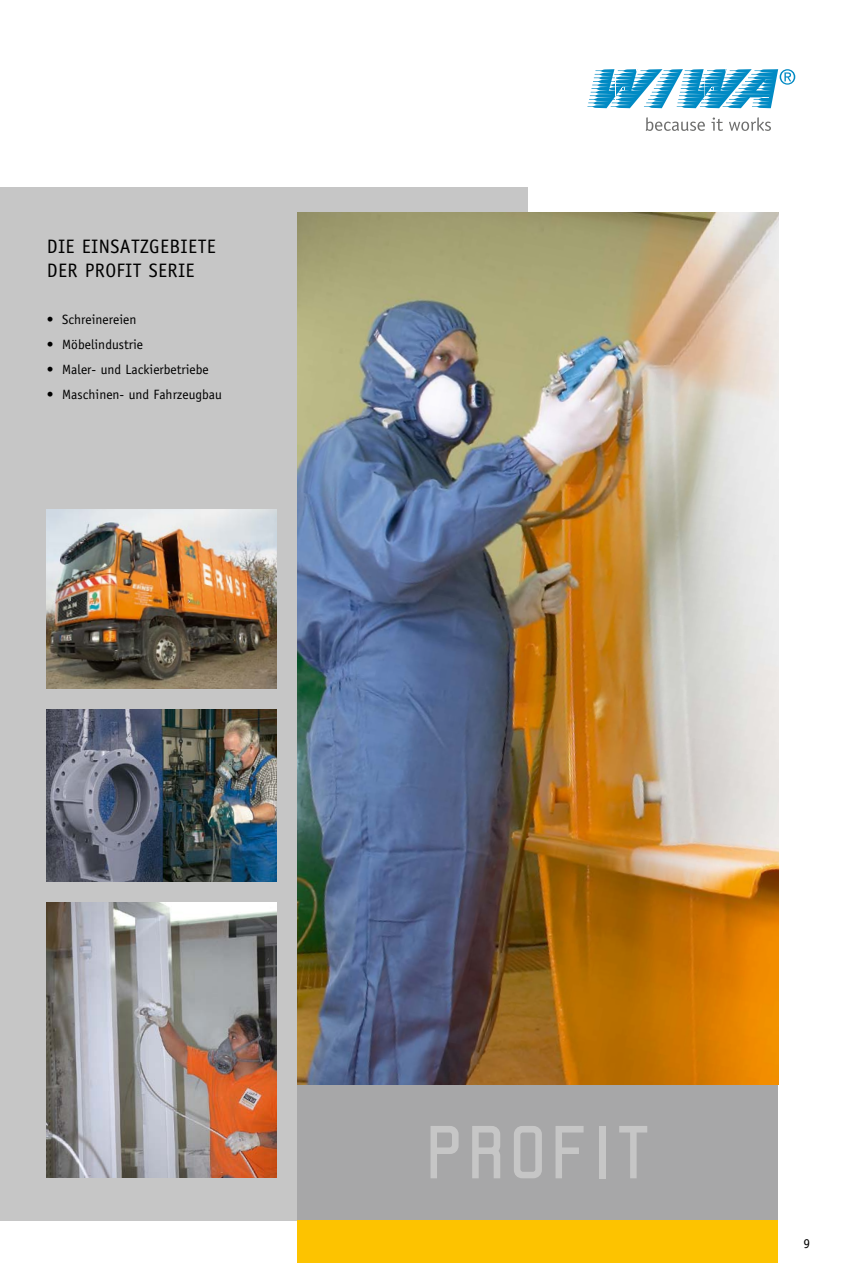
<style>
.page{position:relative;width:842px;height:1263px;background:#fff}
.page>*{position:absolute;margin:0;border:0;box-sizing:border-box;transform-origin:0 0}
.t1{font:79.5px "Robust ICG";color:#c6c6c6}
.t2{font:19.5px/24px "Officina Sans";letter-spacing:.02em;color:#000}
.t3{font:13.5px "Officina Sans";color:#000}
</style>
<div class="page">
<div style="left:0;top:187px;width:527px;height:1033px;background:#c6c6c6"></div>
<svg style="left:646px;top:117px;width:59px;height:14px"></svg>
<svg style="left:711px;top:117px;width:12px;height:14px"></svg>
<svg style="left:729px;top:117px;width:42px;height:14px"></svg>
<svg style="left:587px;top:69px;width:208px;height:39px"></svg>
<div style="left:298px;top:1084px;width:480px;height:136px;background:#a7a7a8"></div>
<div style="left:298px;top:1220px;width:480px;height:43px;background:#fdc300"></div>
<img style="left:298px;top:213px;width:480px;height:871px">
<img style="left:47px;top:509px;width:229px;height:179px">
<img style="left:47px;top:902px;width:229px;height:276px">
<img style="left:47px;top:710px;width:229px;height:171px">
<h2 class="t2" style="left:47px;top:234px;width:170px">DIE EINSATZGEBIETE<br>DER PROFIT SERIE</h2>
<p class="t3" style="left:47px;top:311px;width:91px">• Schreinereien</p>
<p class="t3" style="left:47px;top:336px;width:98px">• Möbelindustrie</p>
<p class="t3" style="left:47px;top:361px;width:164px">• Maler- und Lackierbetriebe</p>
<p class="t3" style="left:47px;top:386px;width:177px">• Maschinen- und Fahrzeugbau</p>
<h1 class="t1" style="left:425px;top:1109px;width:220px">PROFIT</h1>
<p class="t3" style="left:803px;top:1235px;width:8px">9</p>
</div>
